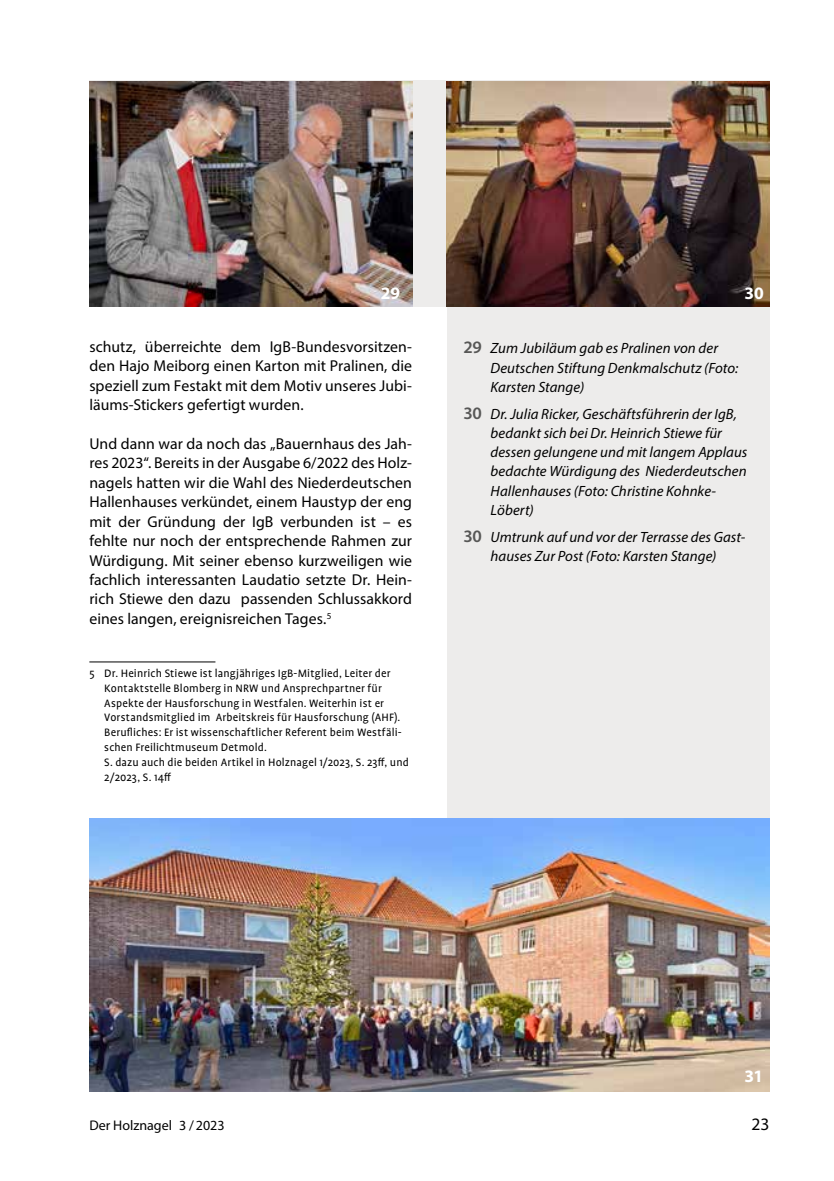
<style>
.page{position:relative;width:834px;height:1181px;background:#fff}
.page>*{position:absolute;margin:0;border:0;box-sizing:border-box;transform-origin:0 0}
.t1{font:700 17.5px "Myriad Pro";color:#fff}
.t2{font:17.5px "Myriad Pro";color:#000}
.t3{font:15.75px/19.4px "Myriad Pro";letter-spacing:.005em;color:#000;text-align:justify}
.t4{font:italic 14.88px/19.2px "Myriad Pro";letter-spacing:.005em;color:#000}
.t5{font:14px "Myriad Pro";color:#000}
.t6{font:12.25px/14.9px "Profile Pro";letter-spacing:.015em;color:#000}
.s1{font-weight:600;font-style:normal;font-size:17.5px;color:#575756}
</style>
<div class="page">
<div style="left:446px;top:82px;width:323px;height:1009px;background:#edeceb"></div>
<div style="left:89px;top:80px;width:680px;height:227px;background:#edeceb"></div>
<hr style="left:89px;top:661px;width:126px;height:1px;background:#000">
<img style="left:89px;top:82px;width:323px;height:225px">
<img style="left:89px;top:818px;width:680px;height:273px">
<img style="left:446px;top:82px;width:323px;height:225px">
<p class="t1" style="left:380px;top:281px;width:21px">29</p>
<p class="t3" style="left:89px;top:336px;width:324px">schutz, überreichte dem IgB-Bundesvorsitzen&shy;den Hajo Meiborg einen Karton mit Pralinen, die speziell zum Festakt mit dem Motiv unseres Jubi&shy;läums-Stickers gefertigt wurden.</p>
<p class="t3" style="left:89px;top:434px;width:324px">Und dann war da noch das „Bauernhaus des Jah&shy;res 2023“. Bereits in der Ausgabe 6/2022 des Holz&shy;nagels hatten wir die Wahl des Niederdeutschen Hallenhauses verkündet, einem Haustyp der eng mit der Gründung der IgB verbunden ist – es fehlte nur noch der entsprechende Rahmen zur Würdigung. Mit seiner ebenso kurzweiligen wie fachlich interessanten Laudatio setzte Dr. Hein&shy;rich Stiewe den dazu passenden Schlussakkord eines langen, ereignisreichen Tages.<sup>5</sup><sup>2</sup></p>
<p class="t6" style="left:104px;top:666px;width:306px;text-indent:-15px">5 Dr. Heinrich Stiewe ist langjähriges IgB-Mitglied, Leiter der Kontaktstelle Blomberg in NRW und Ansprechpartner für Aspekte der Hausforschung in Westfalen. Weiterhin ist er Vorstandsmitglied im Arbeitskreis für Hausforschung (AHF).<br>Berufliches: Er ist wissenschaftlicher Referent beim Westfäli&shy;schen Freilichtmuseum Detmold.<br>S. dazu auch die beiden Artikel in Holznagel 1/2023, S. 23ff, und 2/2023, S. 14ff</p>
<p class="t1" style="left:744px;top:281px;width:21px">30</p>
<p class="t4" style="left:490px;top:338px;width:249px;text-indent:-27px"><span class="s1">29</span> Zum Jubiläum gab es Pralinen von der<br>Deutschen Stiftung Denkmalschutz (Foto:<br>Karsten Stange)</p>
<p class="t4" style="left:490px;top:404px;width:258px;text-indent:-27px"><span class="s1">30</span> Dr. Julia Ricker, Geschäftsführerin der IgB, bedankt sich bei Dr. Heinrich Stiewe für dessen gelungene und mit langem Applaus bedachte Würdigung des Niederdeutschen Hallenhauses (Foto: Christine Kohnke-Löbert)</p>
<p class="t4" style="left:463px;top:527px;width:283px;text-align:center"><span class="s1">30</span> Umtrunk auf und vor der Terrasse des Gast&shy;hauses Zur Post (Foto: Karsten Stange)</p>
<p class="t1" style="left:744px;top:1065px;width:20px">31</p>
<p class="t5" style="left:89px;top:1116px;width:137px">Der Holznagel 3 /2023</p>
<p class="t2" style="left:751px;top:1113px;width:19px">23</p>
</div>
